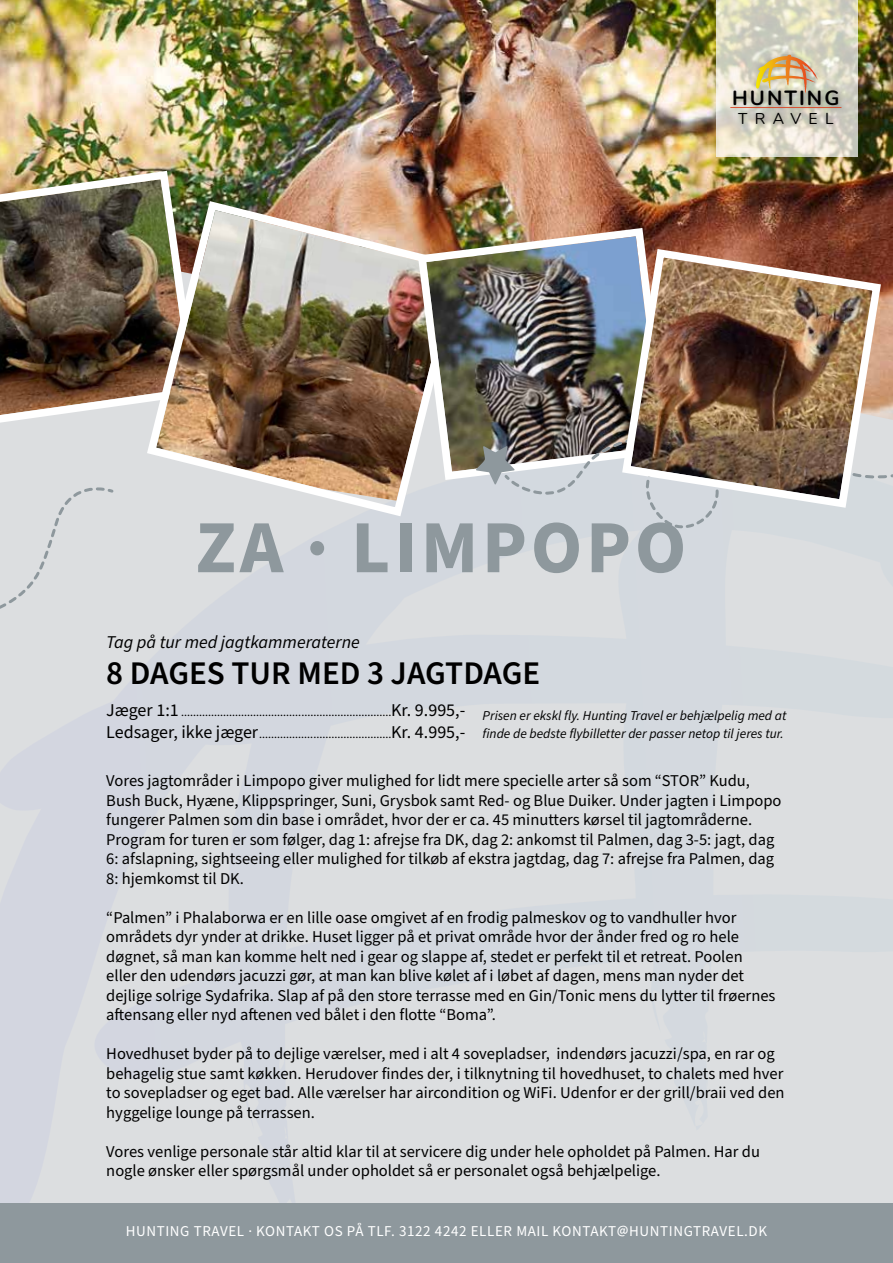
<style>
.page{position:relative;width:893px;height:1263px;background:#fff}
.page>*{position:absolute;margin:0;border:0;box-sizing:border-box;transform-origin:0 0}
.t1{font:700 75px "Source Sans Pro";letter-spacing:.05em;color:#8e989d}
.t2{font:600 33px "Source Sans Pro";color:#000}
.t3{font:700 20.55px "Nunito";letter-spacing:.1em;color:#000}
.t4{font:italic 18px "Source Sans Pro";color:#000}
.t5{font:16.5px/19.5px "Source Sans Pro";color:#000}
.t6{font:15.6px "Nunito";letter-spacing:.47em;color:#000}
.t7{font:15px "Source Sans Pro";letter-spacing:.04em;color:#fff}
.t8{font:italic 13.5px/18px "Source Sans Pro";color:#000}
.t9{font:12px/22.5px "Source Sans Pro";color:#000}
.s1{font-size:18px}
</style>
<div class="page">
<div style="left:0;top:1203px;width:893px;height:60px;background:#8e989d"></div>
<img style="left:0;top:0;width:893px;height:411px">
<img style="left:0;top:167px;width:203px;height:263px">
<img style="left:142px;top:197px;width:326px;height:324px">
<img style="left:414px;top:224px;width:260px;height:260px">
<div style="left:0;top:487px;width:115px;height:137px;background:#dcdee0"></div>
<svg style="left:476px;top:411px;width:417px;height:121px;background:#b1b3b5"></svg>
<svg style="left:716px;top:0;width:141px;height:157px;background:#dddac7"></svg>
<img style="left:721px;top:54px;width:131px;height:23px">
<img style="left:721px;top:77px;width:131px;height:60px">
<img style="left:843px;top:54px;width:3px;height:52px">
<img style="left:735px;top:54px;width:5px;height:47px">
<img style="left:836px;top:54px;width:7px;height:57px">
<img style="left:836px;top:54px;width:2px;height:55px">
<img style="left:740px;top:54px;width:17px;height:5px">
<img style="left:740px;top:59px;width:29px;height:60px">
<img style="left:769px;top:54px;width:67px;height:68px">
<img style="left:776px;top:59px;width:60px;height:60px">
<img style="left:757px;top:54px;width:62px;height:60px">
<img style="left:759px;top:54px;width:59px;height:60px">
<img style="left:618px;top:245px;width:267px;height:267px">
<p class="t3" style="left:732px;top:83px;width:109px">HUNTING</p>
<p class="t6" style="left:738px;top:107px;width:97px">TRAVEL</p>
<h1 class="t1" style="left:196px;top:496px;width:492px">ZA · LIMPOPO</h1>
<p class="t4" style="left:106px;top:630px;width:255px">Tag på tur med jagtkammeraterne</p>
<h2 class="t2" style="left:106px;top:651px;width:436px">8 DAGES TUR MED 3 JAGTDAGE</h2>
<p class="t9" style="left:106px;top:701px;width:361px"><span class="s1">Jæger 1:1</span> ......................................................................<span class="s1">Kr. 9.995,-<br>Ledsager, ikke jæger</span>............................................<span class="s1">Kr. 4.995,-</span></p>
<p class="t8" style="left:483px;top:707px;width:305px">Prisen er ekskl fly. Hunting Travel er behjælpelig med at finde de bedste flybilletter der passer netop til jeres tur.</p>
<p class="t5" style="left:106px;top:771px;width:677px">Vores jagtområder i Limpopo giver mulighed for lidt mere specielle arter så som “STOR” Kudu, Bush Buck, Hyæne, Klippspringer, Suni, Grysbok samt Red- og Blue Duiker. Under jagten i Limpopo fungerer Palmen som din base i området, hvor der er ca. 45 minutters kørsel til jagtområderne.<br>Program for turen er som følger, dag 1: afrejse fra DK, dag 2: ankomst til Palmen, dag 3-5: jagt, dag 6: afslapning, sightseeing eller mulighed for tilkøb af ekstra jagtdag, dag 7: afrejse fra Palmen, dag 8: hjemkomst til DK.</p>
<p class="t5" style="left:106px;top:908px;width:671px">“Palmen” i Phalaborwa er en lille oase omgivet af en frodig palmeskov og to vandhuller hvor områdets dyr ynder at drikke. Huset ligger på et privat område hvor der ånder fred og ro hele døgnet, så man kan komme helt ned i gear og slappe af, stedet er perfekt til et retreat. Poolen eller den udendørs jacuzzi gør, at man kan blive kølet af i løbet af dagen, mens man nyder det dejlige solrige Sydafrika. Slap af på den store terrasse med en Gin/Tonic mens du lytter til frøernes aftensang eller nyd aftenen ved bålet i den flotte “Boma”.</p>
<p class="t5" style="left:106px;top:1044px;width:680px">Hovedhuset byder på to dejlige værelser, med i alt 4 sovepladser, indendørs jacuzzi/spa, en rar og behagelig stue samt køkken. Herudover findes der, i tilknytning til hovedhuset, to chalets med hver to sovepladser og eget bad. Alle værelser har aircondition og WiFi. Udenfor er der grill/braii ved den hyggelige lounge på terrassen.</p>
<p class="t5" style="left:106px;top:1142px;width:655px">Vores venlige personale står altid klar til at servicere dig under hele opholdet på Palmen. Har du nogle ønsker eller spørgsmål under opholdet så er personalet også behjælpelige.</p>
<p class="t7" style="left:126px;top:1221px;width:643px">HUNTING TRAVEL · KONTAKT OS PÅ TLF. 3122 4242 ELLER MAIL KONTAKT@HUNTINGTRAVEL.DK</p>
</div>
